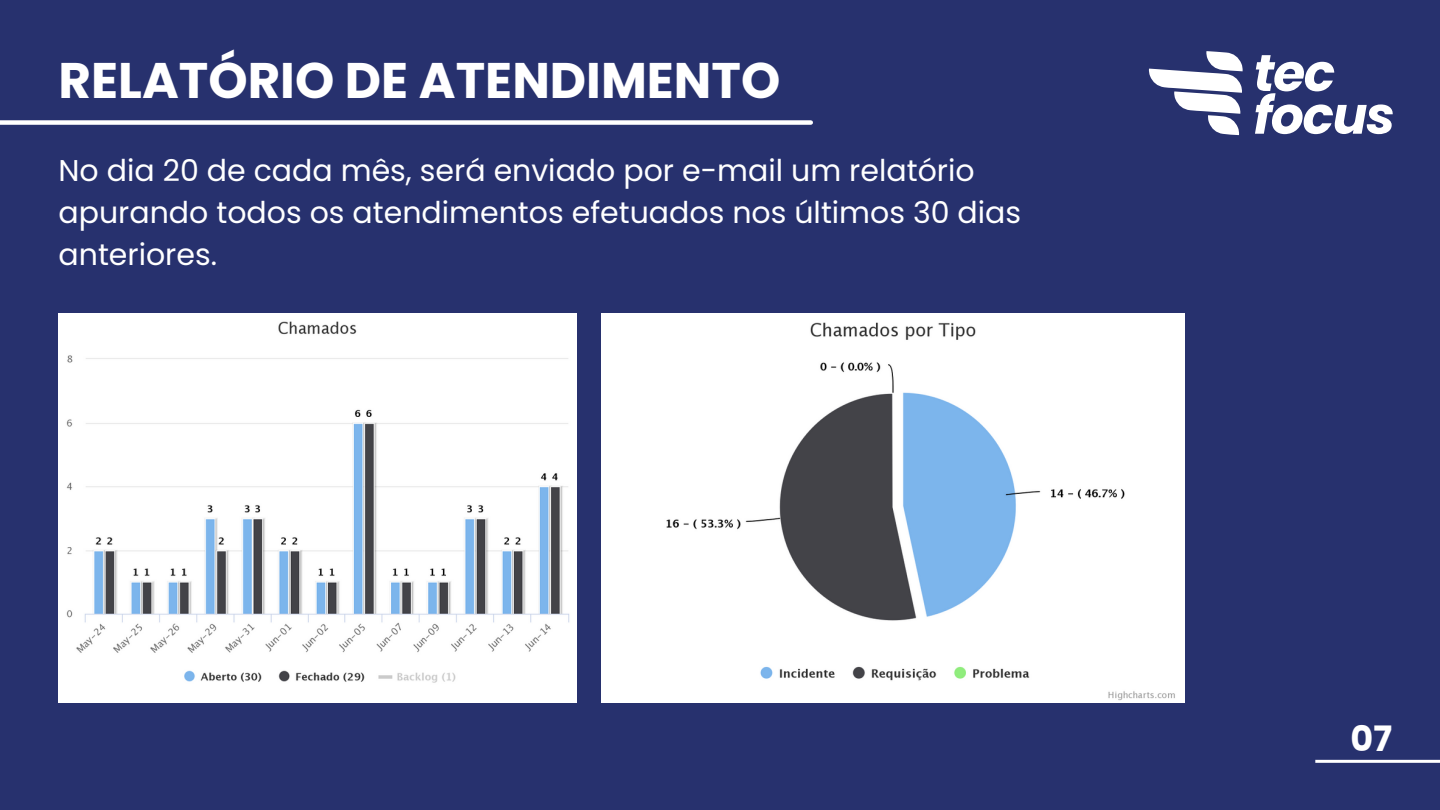
<style>
.page{position:relative;width:1440px;height:810px;background:#27316e}
.page>*{position:absolute;margin:0;border:0;box-sizing:border-box;transform-origin:0 0}
.t1{font:700 50px "Poppins";color:#fff}
.t2{font:700 35px "Poppins";color:#fff}
.t3{font:30px/42px "Poppins";color:#fff}
</style>
<div class="page">
<div style="left:0;top:120px;width:811px;height:5px;background:#fff"></div>
<svg style="left:1149px;top:51px;width:94px;height:84px"></svg>
<svg style="left:1255px;top:55px;width:138px;height:79px"></svg>
<hr style="left:1315px;top:760px;width:125px;height:3px;background:#fff">
<img style="left:59px;top:314px;width:518px;height:388px">
<img style="left:601px;top:314px;width:583px;height:388px">
<p class="t1" style="left:59px;top:45px;width:723px">RELATÓRIO DE ATENDIMENTO</p>
<p class="t3" style="left:59px;top:149px;width:964px">No dia 20 de cada mês, será enviado por e-mail um relatório apurando todos os atendimentos efetuados nos últimos 30 dias anteriores.</p>
<p class="t2" style="left:1351px;top:714px;width:43px">07</p>
</div>
